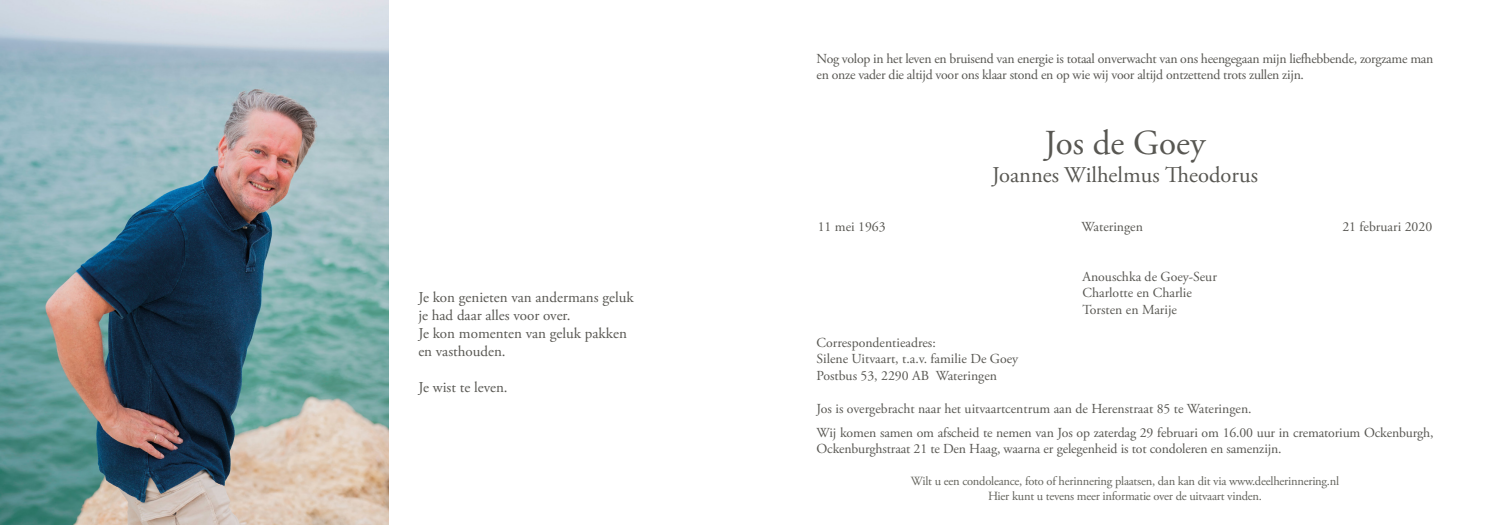
<style>
.page{position:relative;width:1489px;height:525px;background:#fff}
.page>*{position:absolute;margin:0;border:0;box-sizing:border-box;transform-origin:0 0}
.t1{font:35px "Adobe Garamond Pro";color:#585752}
.t2{font:22.5px "Adobe Garamond Pro";color:#585752}
.t3{font:15px "Adobe Garamond Pro";color:#585752}
.t4{font:13.75px/16.5px "Adobe Garamond Pro";letter-spacing:-.01em;color:#585752}
.t5{font:12.5px "Adobe Garamond Pro";letter-spacing:-.02em;color:#63635c}
</style>
<div class="page">
<img style="left:0;top:0;width:388px;height:524px">
<p class="t3" style="left:418px;top:287px;width:217px">Je kon genieten van andermans geluk</p>
<p class="t3" style="left:418px;top:305px;width:154px">je had daar alles voor over.</p>
<p class="t3" style="left:418px;top:323px;width:210px">Je kon momenten van geluk pakken</p>
<p class="t3" style="left:418px;top:341px;width:89px">en vasthouden.</p>
<p class="t3" style="left:418px;top:377px;width:91px">Je wist te leven.</p>
<p class="t4" style="left:816px;top:51px;width:618px">Nog volop in het leven en bruisend van energie is totaal onverwacht van ons heengegaan mijn liefhebbende, zorgzame man en onze vader die altijd voor ons klaar stond en op wie wij voor altijd ontzettend trots zullen zijn.</p>
<p class="t1" style="left:1044px;top:122px;width:162px">Jos de Goey</p>
<p class="t2" style="left:992px;top:161px;width:267px">Joannes Wilhelmus Theodorus</p>
<p class="t4" style="left:817px;top:219px;width:69px">11 mei 1963</p>
<p class="t4" style="left:1081px;top:219px;width:63px">Wateringen</p>
<p class="t4" style="left:1342px;top:219px;width:91px">21 februari 2020</p>
<p class="t4" style="left:1082px;top:268px;width:136px">Anouschka de Goey-Seur</p>
<p class="t4" style="left:1082px;top:285px;width:111px">Charlotte en Charlie</p>
<p class="t4" style="left:1082px;top:301px;width:96px">Torsten en Marije</p>
<p class="t4" style="left:816px;top:334px;width:121px">Correspondentieadres:</p>
<p class="t4" style="left:816px;top:351px;width:203px">Silene Uitvaart, t.a.v. familie De Goey</p>
<p class="t4" style="left:816px;top:367px;width:182px">Postbus 53, 2290 AB Wateringen</p>
<p class="t4" style="left:816px;top:400px;width:436px">Jos is overgebracht naar het uitvaartcentrum aan de Herenstraat 85 te Wateringen.</p>
<p class="t4" style="left:816px;top:424px;width:618px">Wij komen samen om afscheid te nemen van Jos op zaterdag 29 februari om 16.00 uur in crematorium Ockenburgh,<br>Ockenburghstraat 21 te Den Haag, waarna er gelegenheid is tot condoleren en samenzijn.</p>
<p class="t5" style="left:910px;top:473px;width:430px">Wilt u een condoleance, foto of herinnering plaatsen, dan kan dit via www.deelherinnering.nl</p>
<p class="t5" style="left:987px;top:488px;width:275px">Hier kunt u tevens meer informatie over de uitvaart vinden.</p>
</div>
